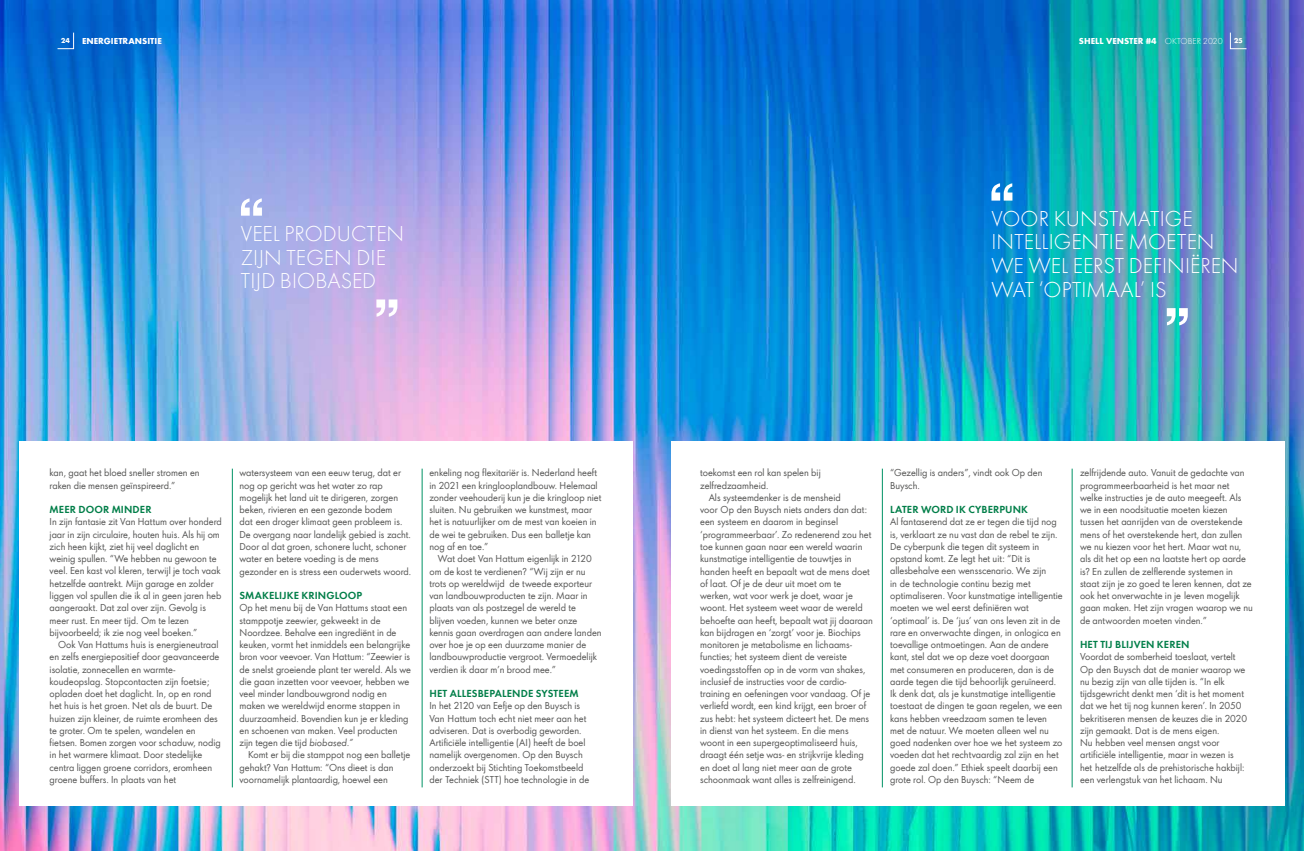
<style>
.page{position:relative;width:1304px;height:851px;background:#fff}
.page>*{position:absolute;margin:0;border:0;box-sizing:border-box;transform-origin:0 0}
.t1{font:300 19.9px/23.7px "Shell";letter-spacing:.005em;color:#fff}
.t2{font:800 9.5px "Shell";letter-spacing:.015em;color:#007e48}
.t3{font:9.1px/12.3px "Shell";color:#575756}
.t4{font:700 8px "Shell";color:#fff}
.t5{font:700 6.5px "Shell";color:#fff}
.s1{font-weight:300}
.s2{font-style:italic}
</style>
<div class="page">
<img style="left:0;top:0;width:1304px;height:850px">
<svg style="left:241px;top:198px;width:21px;height:18px"></svg>
<svg style="left:376px;top:299px;width:21px;height:18px"></svg>
<svg style="left:991px;top:183px;width:21px;height:17px"></svg>
<svg style="left:1167px;top:308px;width:21px;height:17px"></svg>
<div style="left:19px;top:441px;width:614px;height:364px;background:#fff"></div>
<div style="left:671px;top:441px;width:614px;height:364px;background:#fff"></div>
<hr style="left:232px;top:468px;width:1px;height:319px;background:#009265">
<hr style="left:882px;top:468px;width:1px;height:319px;background:#009265">
<hr style="left:422px;top:468px;width:1px;height:319px;background:#009265">
<hr style="left:1072px;top:468px;width:1px;height:319px;background:#009265">
<svg style="left:57px;top:32px;width:17px;height:17px"></svg>
<svg style="left:1230px;top:32px;width:17px;height:17px"></svg>
<p class="t5" style="left:61px;top:35px;width:10px">24</p>
<p class="t4" style="left:82px;top:34px;width:81px">ENERGIETRANSITIE</p>
<p class="t4" style="left:1079px;top:34px;width:145px">SHELL VENSTER #4 <span class="s1">OKTOBER 2020</span></p>
<p class="t5" style="left:1234px;top:35px;width:10px">25</p>
<h1 class="t1" style="left:241px;top:221px;width:165px">VEEL PRODUCTEN<br>ZIJN TEGEN DIE<br>TIJD BIOBASED</h1>
<p class="t3" style="left:50px;top:466px;width:152px">kan, gaat het bloed sneller stromen en raken die mensen geïnspireerd.”</p>
<p class="t2" style="left:50px;top:501px;width:103px">MEER DOOR MINDER</p>
<p class="t3" style="left:50px;top:515px;width:174px">In zijn fantasie zit Van Hattum over honderd jaar in zijn circulaire, houten huis. Als hij om zich heen kijkt, ziet hij veel daglicht en weinig spullen. “We hebben nu gewoon te veel. Een kast vol kleren, terwijl je toch vaak hetzelfde aantrekt. Mijn garage en zolder liggen vol spullen die ik al in geen jaren heb aangeraakt. Dat zal over zijn. Gevolg is meer rust. En meer tijd. Om te lezen bijvoorbeeld; ik zie nog veel boeken.”</p>
<p class="t3" style="left:50px;top:637px;width:173px;text-indent:9px">Ook Van Hattums huis is energieneutraal en zelfs energiepositief door geavanceerde isolatie, zonnecellen en warmte&shy;koudeopslag. Stopcontacten zijn foetsie; opladen doet het daglicht. In, op en rond het huis is het groen. Net als de buurt. De huizen zijn kleiner, de ruimte eromheen des te groter. Om te spelen, wandelen en fietsen. Bomen zorgen voor schaduw, nodig in het warmere klimaat. Door stedelijke centra liggen groene corridors, eromheen groene buffers. In plaats van het</p>
<p class="t3" style="left:240px;top:466px;width:173px">watersysteem van een eeuw terug, dat er nog op gericht was het water zo rap mogelijk het land uit te dirigeren, zorgen beken, rivieren en een gezonde bodem<br>dat een droger klimaat geen probleem is.<br>De overgang naar landelijk gebied is zacht.<br>Door al dat groen, schonere lucht, schoner water en betere voeding is de mens gezonder en is stress een ouderwets woord.</p>
<p class="t2" style="left:240px;top:587px;width:124px">SMAKELIJKE KRINGLOOP</p>
<p class="t3" style="left:240px;top:601px;width:173px">Op het menu bij de Van Hattums staat een stamppotje zeewier, gekweekt in de Noordzee. Behalve een ingrediënt in de keuken, vormt het inmiddels een belangrijke bron voor veevoer. Van Hattum: “Zeewier is de snelst groeiende plant ter wereld. Als we die gaan inzetten voor veevoer, hebben we veel minder landbouwgrond nodig en maken we wereldwijd enorme stappen in duurzaamheid. Bovendien kun je er kleding en schoenen van maken. Veel producten zijn tegen die tijd <span class="s2">biobased.”</span></p>
<p class="t3" style="left:240px;top:748px;width:172px;text-indent:9px">Komt er bij die stamppot nog een balletje gehakt? Van Hattum: “Ons dieet is dan voornamelijk plantaardig, hoewel een</p>
<p class="t3" style="left:429px;top:466px;width:173px">enkeling nog flexitariër is. Nederland heeft in 2021 een kringlooplandbouw. Helemaal zonder veehouderij kun je die kringloop niet sluiten. Nu gebruiken we kunstmest, maar het is natuurlijker om de mest van koeien in de wei te gebruiken. Dus een balletje kan nog af en toe.”</p>
<p class="t3" style="left:429px;top:552px;width:174px;text-indent:9px">Wat doet Van Hattum eigenlijk in 2120 om de kost te verdienen? “Wij zijn er nu trots op wereldwijd de tweede exporteur van landbouwproducten te zijn. Maar in plaats van als postzegel de wereld te blijven voeden, kunnen we beter onze kennis gaan overdragen aan andere landen over hoe je op een duurzame manier de landbouwproductie vergroot. Vermoedelijk verdien ik daar m’n brood mee.”</p>
<p class="t2" style="left:429px;top:685px;width:151px">HET ALLESBEPALENDE SYSTEEM</p>
<p class="t3" style="left:429px;top:699px;width:161px">In het 2120 van Eefje op den Buysch is Van Hattum toch echt niet meer aan het adviseren. Dat is overbodig geworden.<br>Artificiële intelligentie (AI) heeft de boel namelijk overgenomen. Op den Buysch onderzoekt bij Stichting Toekomstbeeld der Techniek (STT) hoe technologie in de</p>
<h1 class="t1" style="left:991px;top:206px;width:249px">VOOR KUNSTMATIGE<br>INTELLIGENTIE MOETEN<br>WE WEL EERST DEFINIËREN<br>WAT ‘OPTIMAAL’ IS</h1>
<p class="t3" style="left:700px;top:466px;width:122px">toekomst een rol kan spelen bij zelfredzaamheid.</p>
<p class="t3" style="left:700px;top:490px;width:174px;text-indent:9px">Als systeemdenker is de mensheid<br>voor Op den Buysch niets anders dan dat: een systeem en daarom in beginsel ‘programmeerbaar’. Zo redenerend zou het toe kunnen gaan naar een wereld waarin kunstmatige intelligentie de touwtjes in handen heeft en bepaalt wat de mens doet of laat. Of je de deur uit moet om te werken, wat voor werk je doet, waar je woont. Het systeem weet waar de wereld behoefte aan heeft, bepaalt wat jij daaraan kan bijdragen en ‘zorgt’ voor je. Biochips monitoren je metabolisme en lichaams&shy;functies; het systeem dient de vereiste voedingsstoffen op in de vorm van shakes, inclusief de instructies voor de cardio&shy;training en oefeningen voor vandaag. Of je verliefd wordt, een kind krijgt, een broer of zus hebt: het systeem dicteert het. De mens in dienst van het systeem. En die mens woont in een supergeoptimaliseerd huis, draagt één setje was- en strijkvrije kleding en doet al lang niet meer aan de grote schoonmaak want alles is zelfreinigend.</p>
<p class="t3" style="left:890px;top:466px;width:154px">“Gezellig is anders”, vindt ook Op den<br>Buysch.</p>
<p class="t2" style="left:890px;top:501px;width:139px">LATER WORD IK CYBERPUNK</p>
<p class="t3" style="left:890px;top:515px;width:174px">Al fantaserend dat ze er tegen die tijd nog is, verklaart ze nu vast dan de rebel te zijn.<br>De cyberpunk die tegen dit systeem in opstand komt. Ze legt het uit: “Dit is allesbehalve een wensscenario. We zijn<br>in de technologie continu bezig met optimaliseren. Voor kunstmatige intelligentie moeten we wel eerst definiëren wat ‘optimaal’ is. De ‘jus’ van ons leven zit in de rare en onverwachte dingen, in onlogica en toevallige ontmoetingen. Aan de andere kant, stel dat we op deze voet doorgaan met consumeren en produceren, dan is de aarde tegen die tijd behoorlijk geruïneerd.<br>Ik denk dat, als je kunstmatige intelligentie toestaat de dingen te gaan regelen, we een kans hebben vreedzaam samen te leven met de natuur. We moeten alleen wel nu goed nadenken over hoe we het systeem zo voeden dat het rechtvaardig zal zijn en het goede zal doen.” Ethiek speelt daarbij een grote rol. Op den Buysch: “Neem de</p>
<p class="t3" style="left:1080px;top:466px;width:174px">zelfrijdende auto. Vanuit de gedachte van programmeerbaarheid is het maar net welke instructies je de auto meegeeft. Als we in een noodsituatie moeten kiezen tussen het aanrijden van de overstekende mens of het overstekende hert, dan zullen we nu kiezen voor het hert. Maar wat nu, als dit het op een na laatste hert op aarde is? En zullen de zelflerende systemen in staat zijn je zo goed te leren kennen, dat ze ook het onverwachte in je leven mogelijk gaan maken. Het zijn vragen waarop we nu de antwoorden moeten vinden.”</p>
<p class="t2" style="left:1080px;top:636px;width:111px">HET TIJ BLIJVEN KEREN</p>
<p class="t3" style="left:1080px;top:650px;width:169px">Voordat de somberheid toeslaat, vertelt Op den Buysch dat de manier waarop we nu bezig zijn van alle tijden is. “In elk tijdsgewricht denkt men ‘dit is het moment dat we het tij nog kunnen keren’. In 2050 bekritiseren mensen de keuzes die in 2020 zijn gemaakt. Dat is de mens eigen.<br>Nu hebben veel mensen angst voor artificiële intelligentie, maar in wezen is het hetzelfde als de prehistorische hakbijl: een verlengstuk van het lichaam. Nu</p>
</div>
